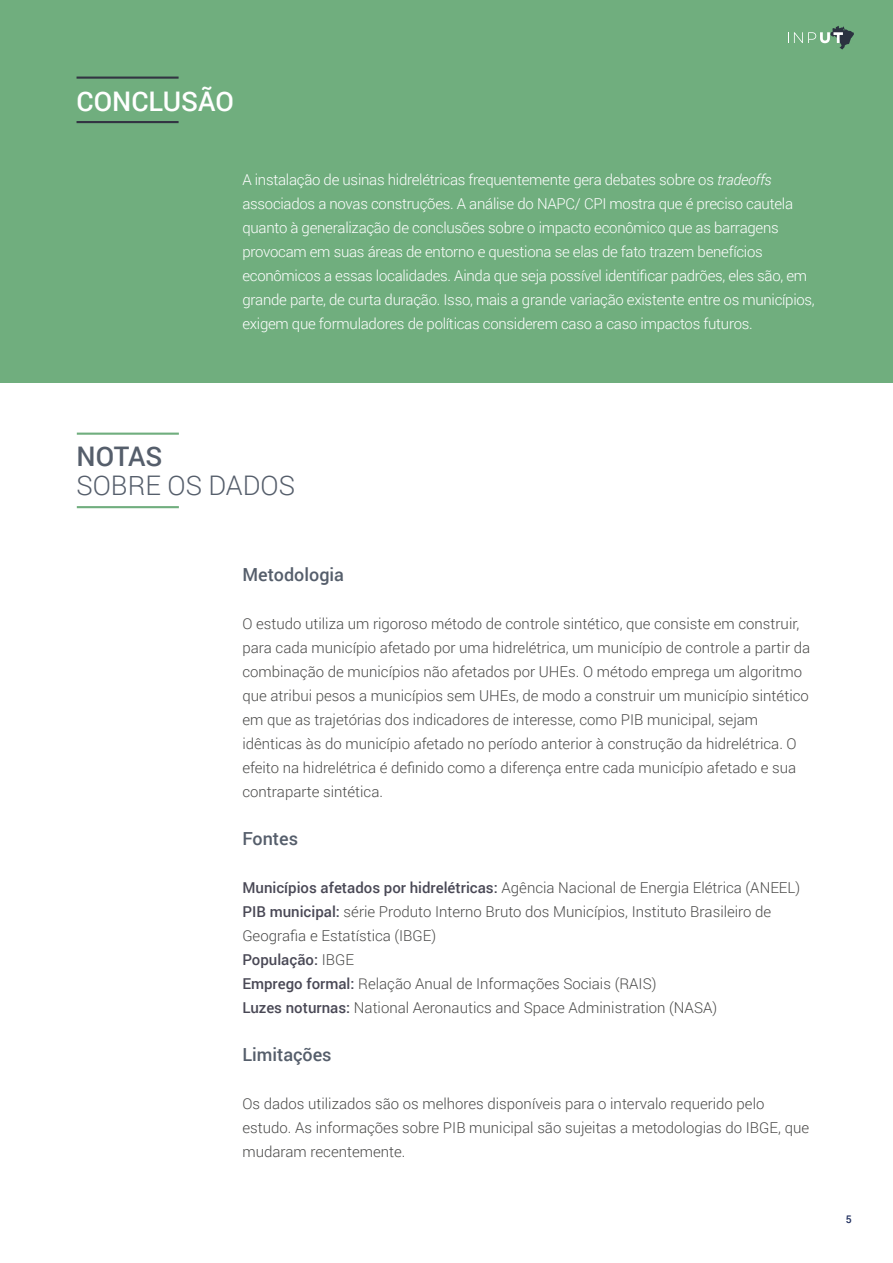
<style>
.page{position:relative;width:893px;height:1263px;background:#fff}
.page>*{position:absolute;margin:0;border:0;box-sizing:border-box;transform-origin:0 0}
.t1{font:300 27px "Roboto";color:#555e6b}
.t2{font:500 27px "Roboto";color:#fff}
.t3{font:500 27px "Roboto";letter-spacing:-.005em;color:#555e6b}
.t4{font:500 18px "Roboto";color:#555e6b}
.t5{font:300 15px/24px "Roboto";color:#4a4a49}
.t6{font:300 15px/24px "Roboto";letter-spacing:-.02em;color:#fff}
.t7{font:500 10.5px "Roboto";color:#21305f}
.s1{font-style:italic}
.s2{font-weight:500;color:#494855}
</style>
<div class="page">
<div style="left:0;top:0;width:893px;height:383px;background:#70ae7e"></div>
<hr style="left:77px;top:433px;width:102px;height:2px;background:#70ae7e">
<hr style="left:77px;top:506px;width:102px;height:2px;background:#70ae7e">
<svg style="left:788px;top:26px;width:66px;height:24px"></svg>
<hr style="left:77px;top:77px;width:102px;height:2px;background:#323442">
<hr style="left:77px;top:121px;width:102px;height:2px;background:#323442">
<h1 class="t2" style="left:77px;top:82px;width:159px">CONCLUSÃO</h1>
<p class="t6" style="left:242px;top:167px;width:574px">A instalação de usinas hidrelétricas frequentemente gera debates sobre os <span class="s1">tradeoffs </span>associados a novas construções. A análise do NAPC/ CPI mostra que é preciso cautela quanto à generalização de conclusões sobre o impacto econômico que as barragens provocam em suas áreas de entorno e questiona se elas de fato trazem benefícios econômicos a essas localidades. Ainda que seja possível identificar padrões, eles são, em grande parte, de curta duração. Isso, mais a grande variação existente entre os municípios, exigem que formuladores de políticas considerem caso a caso impactos futuros.</p>
<h1 class="t3" style="left:77px;top:437px;width:87px">NOTAS</h1>
<h1 class="t1" style="left:77px;top:466px;width:220px">SOBRE OS DADOS</h1>
<p class="t4" style="left:242px;top:562px;width:103px">Metodologia</p>
<p class="t5" style="left:242px;top:611px;width:569px">O estudo utiliza um rigoroso método de controle sintético, que consiste em construir, para cada município afetado por uma hidrelétrica, um município de controle a partir da combinação de municípios não afetados por UHEs. O método emprega um algoritmo que atribui pesos a municípios sem UHEs, de modo a construir um município sintético em que as trajetórias dos indicadores de interesse, como PIB municipal, sejam idênticas às do município afetado no período anterior à construção da hidrelétrica. O efeito na hidrelétrica é definido como a diferença entre cada município afetado e sua contraparte sintética.</p>
<p class="t4" style="left:242px;top:826px;width:57px">Fontes</p>
<p class="t5" style="left:242px;top:875px;width:559px"><span class="s2">Municípios afetados por hidrelétricas:</span> Agência Nacional de Energia Elétrica (ANEEL)<br><span class="s2">PIB municipal:</span> série Produto Interno Bruto dos Municípios, Instituto Brasileiro de Geografia e Estatística (IBGE)<br><span class="s2">População:</span> IBGE<br><span class="s2">Emprego formal:</span> Relação Anual de Informações Sociais (RAIS)<br><span class="s2">Luzes noturnas:</span> National Aeronautics and Space Administration (NASA)</p>
<p class="t4" style="left:242px;top:1042px;width:91px">Limitações</p>
<p class="t5" style="left:242px;top:1091px;width:568px">Os dados utilizados são os melhores disponíveis para o intervalo requerido pelo estudo. As informações sobre PIB municipal são sujeitas a metodologias do IBGE, que mudaram recentemente.</p>
<p class="t7" style="left:846px;top:1212px;width:7px">5</p>
</div>
